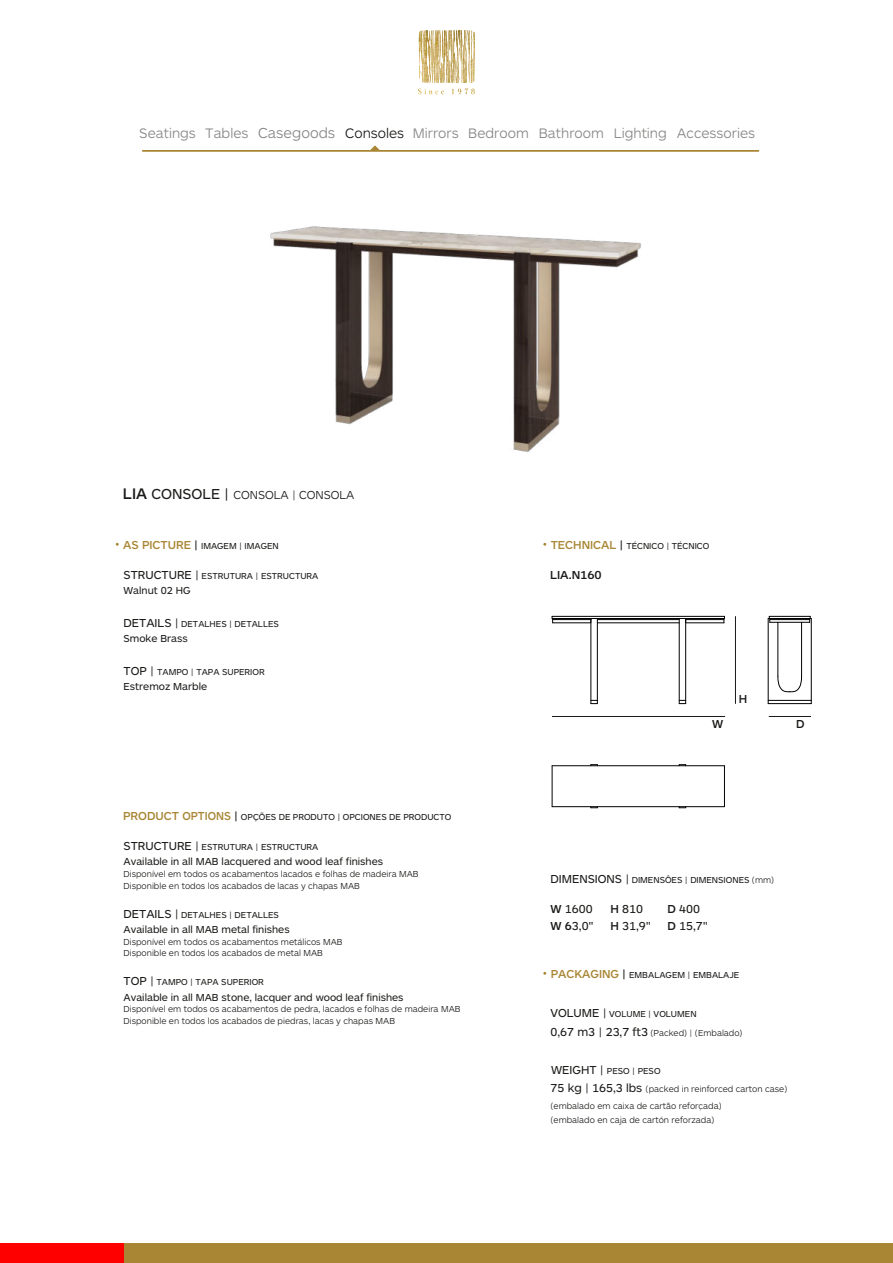
<style>
.page{position:relative;width:893px;height:1263px;background:#fff}
.page>*{position:absolute;margin:0;border:0;box-sizing:border-box;transform-origin:0 0}
.t1{font:300 15px "ARS Maquette Tr";color:#868685}
.t2{font:300 14.25px "ARS Maquette Tr";color:#868685}
.t3{font:12px/16.5px "ARS Maquette Tr";color:#1a1a18}
.t4{font:300 12px "ARS Maquette Tr";color:#1a1a18}
.t5{font:500 12px "ARS Maquette Tr";color:#1a1a18}
.t6{font:10.5px "ARS Maquette Tr";color:#1a1a18}
.t7{font:300 9px/11.2px "ARS Maquette Tr";color:#1a1a18}
.t8{font:9px "ARS Maquette Tr";color:#1a1a18}
.s1{color:#1a1a18}
.s2{font-weight:500;font-size:15.9px}
.s3{font-weight:400;font-size:15px}
.s4{font-weight:500;font-size:12px;color:#a88634}
.s5{font-weight:500;font-size:12px}
.s6{font-size:12px}
.s7{font-weight:300}
.s8{font-weight:500}
.s9{font-size:9px}
.s10{font-weight:300;font-size:9px}
.s11{font-weight:400;font-size:12px}
</style>
<div class="page">
<svg style="left:418px;top:30px;width:57px;height:64px"></svg>
<div style="left:2px;top:1243px;width:891px;height:20px;background:#a88634"></div>
<div style="left:0;top:1243px;width:123px;height:20px;background:#f00"></div>
<hr style="left:215px;top:151px;width:463px;height:1px;background:#e0bb55">
<div style="left:142px;top:150px;width:617px;height:1px;border:1px solid #a88634"></div>
<svg style="left:369px;top:145px;width:11px;height:6px"></svg>
<hr style="left:552px;top:716px;width:173px;height:1px;background:#1a1a18">
<hr style="left:769px;top:716px;width:42px;height:1px;background:#1a1a18">
<hr style="left:735px;top:616px;width:1px;height:88px;background:#1a1a18">
<hr style="left:552px;top:616px;width:172px;height:1px;background:#000">
<hr style="left:552px;top:618px;width:172px;height:1px;background:#000">
<hr style="left:553px;top:619px;width:38px;height:1px;background:#000">
<hr style="left:553px;top:622px;width:38px;height:1px;background:#000">
<hr style="left:591px;top:618px;width:1px;height:86px;background:#000">
<hr style="left:597px;top:618px;width:1px;height:86px;background:#000">
<hr style="left:597px;top:619px;width:82px;height:1px;background:#000">
<svg style="left:591px;top:700px;width:6px;height:4px"></svg>
<hr style="left:686px;top:619px;width:38px;height:1px;background:#000">
<hr style="left:686px;top:622px;width:38px;height:1px;background:#000">
<hr style="left:685px;top:618px;width:1px;height:86px;background:#000">
<hr style="left:679px;top:618px;width:1px;height:86px;background:#000">
<svg style="left:679px;top:700px;width:7px;height:4px"></svg>
<hr style="left:597px;top:622px;width:82px;height:1px;background:#000">
<hr style="left:768px;top:618px;width:1px;height:86px;background:#000">
<hr style="left:768px;top:703px;width:43px;height:1px;background:#000">
<hr style="left:811px;top:618px;width:1px;height:86px;background:#000">
<hr style="left:769px;top:616px;width:41px;height:1px;background:#000">
<hr style="left:769px;top:618px;width:41px;height:1px;background:#000">
<hr style="left:770px;top:622px;width:40px;height:1px;background:#000">
<hr style="left:770px;top:619px;width:40px;height:1px;background:#000">
<hr style="left:778px;top:622px;width:1px;height:54px;background:#000">
<hr style="left:768px;top:700px;width:43px;height:1px;background:#000">
<hr style="left:801px;top:622px;width:1px;height:54px;background:#000">
<svg style="left:777px;top:676px;width:25px;height:16px"></svg>
<hr style="left:552px;top:765px;width:172px;height:1px;background:#000">
<hr style="left:552px;top:806px;width:172px;height:1px;background:#000">
<hr style="left:552px;top:766px;width:1px;height:41px;background:#000">
<hr style="left:724px;top:766px;width:1px;height:41px;background:#000">
<svg style="left:591px;top:764px;width:7px;height:2px"></svg>
<svg style="left:679px;top:764px;width:7px;height:2px"></svg>
<img style="left:270px;top:226px;width:371px;height:226px">
<h2 class="t2" style="left:139px;top:128px;width:58px">Seatings</h2>
<h1 class="t1" style="left:258px;top:127px;width:79px">Casegoods</h1>
<h2 class="t2" style="left:205px;top:128px;width:45px">Tables</h2>
<h2 class="t2" style="left:345px;top:128px;width:411px"><span class="s1">Consoles</span> Mirrors Bedroom Bathroom Lighting Accessories</h2>
<h3 class="t4" style="left:123px;top:490px;width:233px"><span class="s2">LIA</span> <span class="s3">CONSOLE |</span> CONSOLA | CONSOLA</h3>
<p class="t8" style="left:123px;top:541px;width:157px"><span class="s4">AS PICTURE</span> <span class="s5">|</span> IMAGEM | IMAGEN</p>
<p class="t8" style="left:124px;top:571px;width:196px"><span class="s6">STRUCTURE |</span> ESTRUTURA | ESTRUCTURA</p>
<p class="t6" style="left:124px;top:585px;width:69px">Walnut 02 HG</p>
<p class="t8" style="left:124px;top:619px;width:157px"><span class="s6">DETAILS |</span> DETALHES | DETALLES</p>
<p class="t6" style="left:124px;top:633px;width:66px">Smoke Brass</p>
<p class="t8" style="left:124px;top:667px;width:143px"><span class="s6">TOP |</span> TAMPO | TAPA SUPERIOR</p>
<p class="t6" style="left:124px;top:681px;width:85px">Estremoz Marble</p>
<p class="t8" style="left:123px;top:812px;width:330px"><span class="s4">PRODUCT OPTIONS</span> <span class="s5">|</span> OPÇÕES DE PRODUTO | OPCIONES DE PRODUCTO</p>
<p class="t8" style="left:124px;top:842px;width:196px"><span class="s6">STRUCTURE |</span> ESTRUTURA | ESTRUCTURA</p>
<p class="t6" style="left:124px;top:856px;width:261px">Available in all MAB lacquered and wood leaf finishes</p>
<p class="t7" style="left:124px;top:869px;width:297px">Disponível em todos os acabamentos lacados e folhas de madeira MAB<br>Disponible en todos los acabados de lacas y chapas MAB</p>
<p class="t8" style="left:124px;top:910px;width:157px"><span class="s6">DETAILS |</span> DETALHES | DETALLES</p>
<p class="t6" style="left:124px;top:924px;width:168px">Available in all MAB metal finishes</p>
<p class="t7" style="left:124px;top:937px;width:221px">Disponível em todos os acabamentos metálicos MAB<br>Disponible en todos los acabados de metal MAB</p>
<p class="t8" style="left:124px;top:977px;width:142px"><span class="s6">TOP |</span> TAMPO | TAPA SUPERIOR</p>
<p class="t6" style="left:124px;top:991px;width:282px">Available in all MAB stone, lacquer and wood leaf finishes</p>
<p class="t7" style="left:124px;top:1004px;width:339px">Disponível em todos os acabamentos de pedra, lacados e folhas de madeira MAB<br>Disponible en todos los acabados de piedras, lacas y chapas MAB</p>
<p class="t8" style="left:551px;top:541px;width:160px"><span class="s4">TECHNICAL</span> <span class="s5">|</span> TÉCNICO | TÉCNICO</p>
<h3 class="t5" style="left:550px;top:571px;width:53px">LIA.N160</h3>
<h3 class="t5" style="left:712px;top:720px;width:13px">W</h3>
<h3 class="t5" style="left:739px;top:694px;width:10px">H</h3>
<h3 class="t5" style="left:796px;top:720px;width:10px">D</h3>
<p class="t8" style="left:550px;top:875px;width:225px"><span class="s6">DIMENSIONS |</span> DIMENSÔES | DIMENSIONES <span class="s7">(mm)</span></p>
<h3 class="t3" style="left:550px;top:901px;width:45px"><span class="s8">W</span> 1600<br><span class="s8">W 6</span>3,0"</h3>
<h3 class="t3" style="left:610px;top:901px;width:42px"><span class="s8">H</span> 810<br><span class="s8">H</span> 31,9"</h3>
<h3 class="t3" style="left:667px;top:901px;width:42px"><span class="s8">D</span> 400<br><span class="s8">D</span> 15,7"</h3>
<p class="t8" style="left:551px;top:970px;width:190px"><span class="s4">PACKAGING</span> <span class="s5">|</span> EMBALAGEM | EMBALAJE</p>
<h3 class="t3" style="left:550px;top:1003px;width:194px;line-height:19.5px">VOLUME | <span class="s9">VOLUME | VOLUMEN<br></span>0,67 m3 | 23,7 ft3 <span class="s10">(Packed) | (Embalado)</span></h3>
<p class="t8" style="left:551px;top:1066px;width:111px"><span class="s6">WEIGHT |</span> PESO | PESO</p>
<p class="t7" style="left:551px;top:1084px;width:238px"><span class="s11">75 kg | 165,3 lbs</span> (packed in reinforced carton case)</p>
<p class="t7" style="left:550px;top:1099px;width:173px;line-height:13.8px">(embalado em caixa de cartão reforçada) (embalado en caja de cartón reforzada)</p>
</div>
